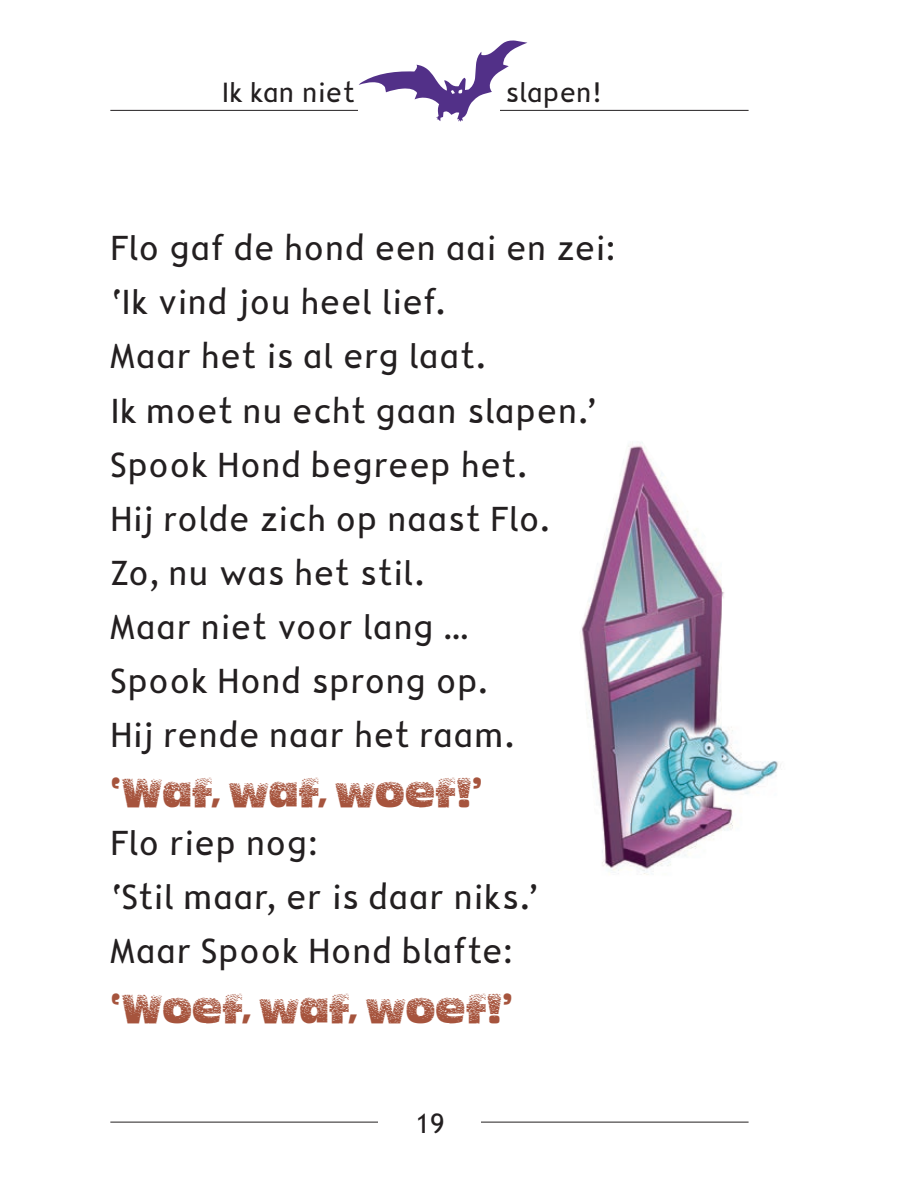
<style>
.page{position:relative;width:910px;height:1191px;background:#fff}
.page>*{position:absolute;margin:0;border:0;box-sizing:border-box;transform-origin:0 0}
.t1{font:33.75px/54px "Alexies Nieuw";letter-spacing:.01em;color:#231f20}
.t2{font:31.5px "Hot Sweat";letter-spacing:.01em;color:#a6543d}
.t3{font:27px "Alexies Nieuw";color:#231f20}
.s1{font-family:"Ad Lib BT"}
</style>
<div class="page">
<hr style="left:110px;top:1121px;width:638px;height:1px;background:#231f20">
<div style="left:378px;top:1091px;width:102px;height:56px;background:#fff"></div>
<hr style="left:110px;top:110px;width:638px;height:1px;background:#231f20">
<svg style="left:358px;top:40px;width:169px;height:82px"></svg>
<img style="left:580px;top:442px;width:141px;height:433px">
<img style="left:721px;top:584px;width:60px;height:247px">
<p class="t3" style="left:222px;top:76px;width:135px">Ik kan niet</p>
<p class="t3" style="left:505px;top:76px;width:97px">slapen!</p>
<p class="t1" style="left:110px;top:222px;width:506px">Flo gaf de hond een aai en zei: ‘Ik vind jou heel lief.<br>Maar het is al erg laat.<br>Ik moet nu echt gaan slapen.’<br>Spook Hond begreep het.<br>Hij rolde zich op naast Flo.<br>Zo, nu was het stil.<br>Maar niet voor lang …<br>Spook Hond sprong op.<br>Hij rende naar het raam.</p>
<p class="t2" style="left:110px;top:770px;width:373px"><span class="s1">‘</span>Waf, waf, woef!<span class="s1">’</span></p>
<p class="t1" style="left:110px;top:816px;width:429px">Flo riep nog:<br>‘Stil maar, er is daar niks.’<br>Maar Spook Hond blafte:</p>
<p class="t2" style="left:110px;top:986px;width:404px"><span class="s1">‘</span>Woef, waf, woef!<span class="s1">’</span></p>
<p class="t3" style="left:414px;top:1107px;width:33px">19</p>
</div>
